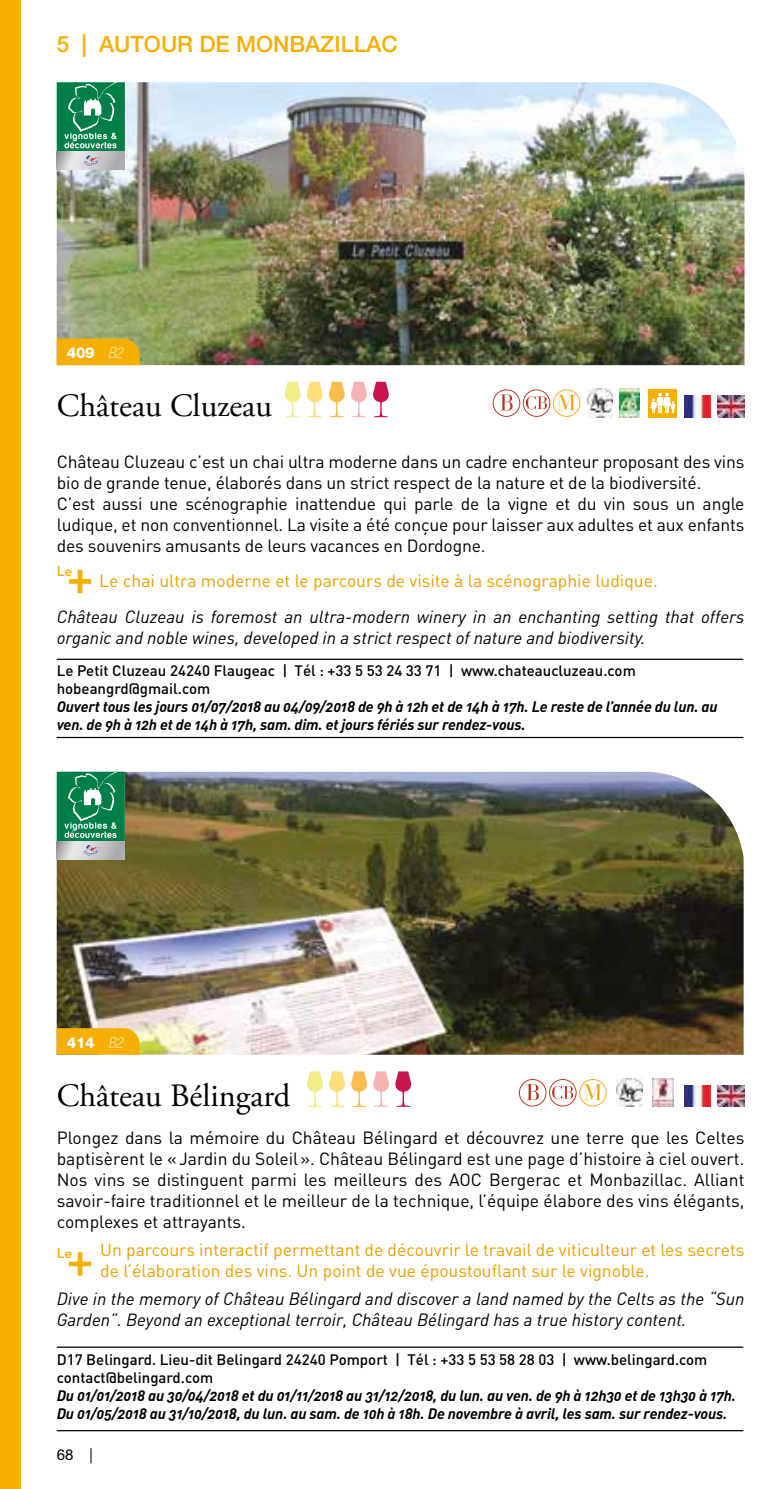
<style>
.page{position:relative;width:780px;height:1489px;background:#fff}
.page>*{position:absolute;margin:0;border:0;box-sizing:border-box;transform-origin:0 0}
.t1{font:75px "Neutra Text";color:#f4af00}
.t2{font:32.5px "Adobe Garamond Pro";color:#000}
.t3{font:500 22.5px "Helvetica Neue";color:#f4af00}
.t4{font:17.5px/21px "DIN";letter-spacing:-.01em;color:#000;text-align:justify}
.t5{font:italic 17.5px/21px "DIN";color:#000}
.t6{font:17.5px/21px "DIN";color:#e99f00}
.t7{font:15px/18px "DIN Bold Italic Alt";letter-spacing:-.01em;color:#000}
.t8{font:500 15px/18px "DIN";color:#000}
.t9{font:800 15px "Helvetica Neue";letter-spacing:-.01em;color:#fff}
.t10{font:600 15px "Neutra Text";color:#f4af00}
.t11{font:15px "Helvetica Neue";color:#000}
.s1{font-weight:100;font-style:italic;font-stretch:condensed}
</style>
<div class="page">
<div style="left:0;top:0;width:21px;height:1488px;background:#f4af00"></div>
<img style="left:57px;top:771px;width:686px;height:283px">
<svg style="left:57px;top:1028px;width:83px;height:26px;background:#f3b006"></svg>
<hr style="left:57px;top:1346px;width:686px;height:1px;background:#000">
<hr style="left:57px;top:1429px;width:686px;height:2px;background:#000">
<svg style="left:616px;top:1078px;width:27px;height:28px"></svg>
<img style="left:617px;top:1078px;width:25px;height:28px">
<svg style="left:652px;top:1078px;width:22px;height:28px"></svg>
<img style="left:653px;top:1078px;width:20px;height:28px">
<svg style="left:57px;top:855px;width:68px;height:4px"></svg>
<svg style="left:57px;top:771px;width:68px;height:84px;background:#439a76"></svg>
<svg style="left:395px;top:1071px;width:16px;height:35px"></svg>
<svg style="left:307px;top:1071px;width:38px;height:35px"></svg>
<svg style="left:351px;top:1071px;width:16px;height:35px"></svg>
<svg style="left:373px;top:1071px;width:16px;height:35px"></svg>
<img style="left:717px;top:1085px;width:27px;height:21px">
<img style="left:684px;top:1085px;width:26px;height:21px">
<img style="left:57px;top:82px;width:687px;height:283px">
<svg style="left:57px;top:338px;width:83px;height:27px;background:#efae05"></svg>
<svg style="left:612px;top:393px;width:1px;height:24px"></svg>
<img style="left:587px;top:389px;width:25px;height:28px">
<img style="left:619px;top:389px;width:21px;height:28px">
<svg style="left:69px;top:569px;width:22px;height:24px"></svg>
<hr style="left:57px;top:658px;width:686px;height:2px;background:#000">
<hr style="left:57px;top:736px;width:686px;height:2px;background:#000">
<svg style="left:57px;top:166px;width:68px;height:4px"></svg>
<svg style="left:57px;top:82px;width:68px;height:84px;background:#449b76"></svg>
<svg style="left:284px;top:382px;width:105px;height:35px"></svg>
<img style="left:717px;top:396px;width:27px;height:21px">
<img style="left:684px;top:396px;width:26px;height:21px">
<div style="left:648px;top:389px;width:29px;height:28px;background:#f4af00"></div>
<svg style="left:650px;top:393px;width:25px;height:20px"></svg>
<svg style="left:492px;top:389px;width:88px;height:28px"></svg>
<svg style="left:519px;top:1079px;width:87px;height:27px"></svg>
<p class="t3" style="left:57px;top:30px;width:342px">5 | AUTOUR DE MONBAZILLAC</p>
<p class="t9" style="left:67px;top:343px;width:57px">409 <span class="s1">B2</span></p>
<h2 class="t2" style="left:57px;top:386px;width:217px">Château Cluzeau</h2>
<p class="t4" style="left:57px;top:451px;width:689px;text-align:left">Château Cluzeau c’est un chai ultra moderne dans un cadre enchanteur proposant des vins bio de grande tenue, élaborés dans un strict respect de la nature et de la biodiversité.<br>C’est aussi une scénographie inattendue qui parle de la vigne et du vin sous un angle ludique, et non conventionnel. La visite a été conçue pour laisser aux adultes et aux enfants des souvenirs amusants de leurs vacances en Dordogne.</p>
<p class="t6" style="left:99px;top:570px;width:560px">Le chai ultra moderne et le parcours de visite à la scénographie ludique.</p>
<p class="t5" style="left:57px;top:605px;width:689px">Château Cluzeau is foremost an ultra-modern winery in an enchanting setting that offers organic and noble wines, developed in a strict respect of nature and biodiversity.</p>
<p class="t8" style="left:57px;top:660px;width:580px">Le Petit Cluzeau 24240 Flaugeac | Tél : +33 5 53 24 33 71 | www.chateaucluzeau.com hobeangrd@gmail.com</p>
<p class="t7" style="left:57px;top:696px;width:662px">Ouvert tous les jours 01/07/2018 au 04/09/2018 de 9h à 12h et de 14h à 17h. Le reste de l’année du lun. au ven. de 9h à 12h et de 14h à 17h, sam. dim. et jours fériés sur rendez-vous.</p>
<p class="t10" style="left:57px;top:561px;width:17px">Le</p>
<p class="t9" style="left:67px;top:1033px;width:57px">414 <span class="s1">B2</span></p>
<h2 class="t2" style="left:57px;top:1075px;width:235px">Château Bélingard</h2>
<p class="t4" style="left:57px;top:1126px;width:689px">Plongez dans la mémoire du Château Bélingard et découvrez une terre que les Celtes baptisèrent le «Jardin du Soleil». Château Bélingard est une page d’histoire à ciel ouvert.<br>Nos vins se distinguent parmi les meilleurs des AOC Bergerac et Monbazillac. Alliant savoir-faire traditionnel et le meilleur de la technique, l’équipe élabore des vins élégants, complexes et attrayants.</p>
<p class="t6" style="left:100px;top:1238px;width:645px">Un parcours interactif permettant de découvrir le travail de viticulteur et les secrets de l’élaboration des vins. Un point de vue époustouflant sur le vignoble.</p>
<p class="t5" style="left:57px;top:1287px;width:689px">Dive in the memory of Château Bélingard and discover a land named by the Celts as the “Sun<br>Garden”. Beyond an exceptional terroir, Château Bélingard has a true history content.</p>
<p class="t8" style="left:57px;top:1349px;width:652px">D17 Belingard. Lieu-dit Belingard 24240 Pomport | Tél : +33 5 53 58 28 03 | www.belingard.com contact@belingard.com</p>
<p class="t7" style="left:57px;top:1385px;width:681px">Du 01/01/2018 au 30/04/2018 et du 01/11/2018 au 31/12/2018, du lun. au ven. de 9h à 12h30 et de 13h30 à 17h.<br>Du 01/05/2018 au 31/10/2018, du lun. au sam. de 10h à 18h. De novembre à avril, les sam. sur rendez-vous.</p>
<p class="t10" style="left:57px;top:1243px;width:17px">Le</p>
<h1 class="t1" style="left:66px;top:1211px;width:29px">+</h1>
<p class="t11" style="left:57px;top:1445px;width:38px">68 |</p>
</div>
